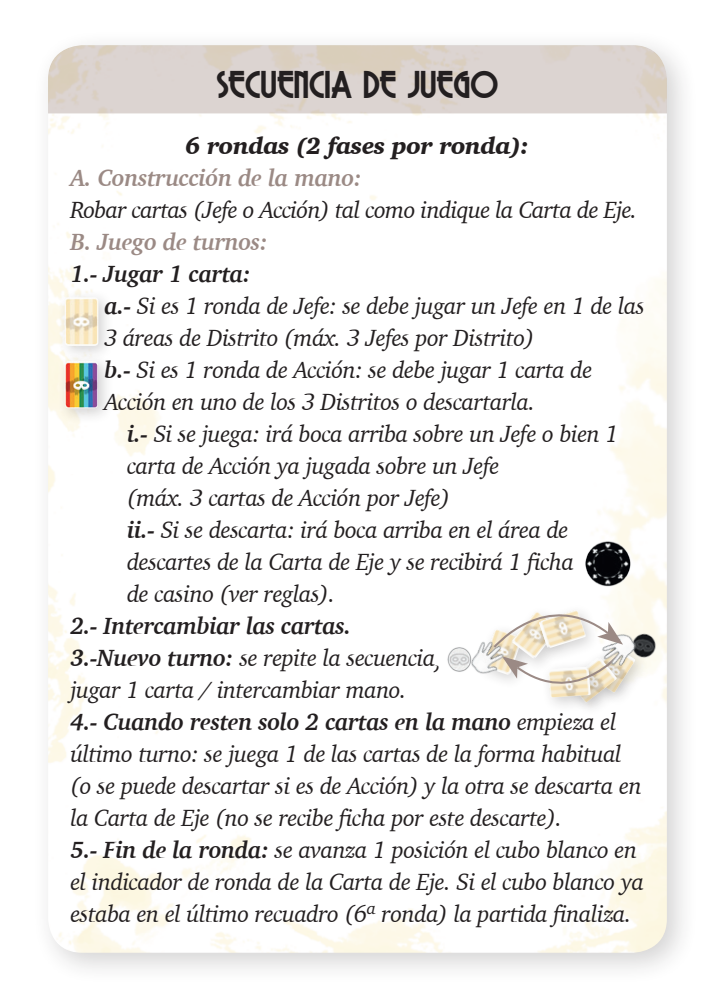
<style>
.page{position:relative;width:715px;height:998px;background:#fff}
.page>*{position:absolute;margin:0;border:0;box-sizing:border-box;transform-origin:0 0}
.titular{font:700 36px "Copasetic NF";letter-spacing:.01em;color:#231f20}
.txt-sp{font:italic 24px/32px "Charter";letter-spacing:-.02em;color:#231f20}
.txt_iiiii{font:italic 24px/32px "Charter";letter-spacing:-.02em;color:#231f20}
.txt_xp_sp{font:italic 24px/32px "Charter";letter-spacing:-.02em;color:#231f20}
.txt-sp-2{font:italic 700 24px "Charter";letter-spacing:-.02em;color:#231f20}
.txt-sp-3{font:italic 700 24px "Charter";letter-spacing:-.02em;color:#9b8a85}
.txt-sp-4{font:italic 900 24px "Charter";letter-spacing:-.02em;color:#231f20}
.s1{font-weight:700}
</style>
<div class="page">
<div style="left:32px;top:29px;width:667px;height:956px;background:#231f20;opacity:.2"></div>
<img style="left:48px;top:113px;width:618px;height:840px">
<svg style="left:48px;top:45px;width:618px;height:68px;fill:#dcd4d1"></svg>
<div style="left:58px;top:289px;width:56px;height:73px;background:#231f20;opacity:.2"></div>
<img style="left:65px;top:297px;width:33px;height:49px">
<div style="left:58px;top:353px;width:56px;height:72px;background:#231f20;opacity:.2"></div>
<img style="left:65px;top:361px;width:33px;height:47px">
<img style="left:582px;top:538px;width:49px;height:50px">
<div style="left:583px;top:638px;width:67px;height:70px;background:#fff"></div>
<div style="left:561px;top:650px;width:69px;height:66px;background:#231f20;opacity:.2"></div>
<div style="left:540px;top:659px;width:65px;height:53px;background:#fdfdfd"></div>
<img style="left:652px;top:630px;width:8px;height:33px">
<img style="left:622px;top:617px;width:30px;height:67px">
<svg style="left:492px;top:586px;width:130px;height:122px"></svg>
<img style="left:444px;top:646px;width:8px;height:27px">
<img style="left:452px;top:622px;width:68px;height:68px">
<p class="titular" style="left:216px;top:67px;width:283px">SECUENCIA DE JUEGO</p>
<p class="txt-sp-4" style="left:185px;top:131px;width:345px">6 rondas (2 fases por ronda):</p>
<p class="txt-sp-3" style="left:70px;top:157px;width:293px">A. Construcción de la mano:</p>
<p class="txt-sp" style="left:70px;top:194px;width:568px">Robar cartas (Jefe o Acción) tal como indique la Carta de Eje.</p>
<p class="txt-sp-3" style="left:70px;top:221px;width:199px">B. Juego de turnos:</p>
<p class="txt-sp-2" style="left:70px;top:253px;width:182px">1.- Jugar 1 carta:</p>
<p class="txt_xp_sp" style="left:104px;top:290px;width:541px"><span class="s1">a.-</span> Si es 1 ronda de Jefe: se debe jugar un Jefe en 1 de las<br>3 áreas de Distrito (máx. 3 Jefes por Distrito)</p>
<p class="txt_xp_sp" style="left:104px;top:354px;width:489px"><span class="s1">b.-</span> Si es 1 ronda de Acción: se debe jugar 1 carta de<br>Acción en uno de los 3 Distritos o descartarla.</p>
<p class="txt_iiiii" style="left:127px;top:418px;width:493px"><span class="s1">i.-</span> Si se juega: irá boca arriba sobre un Jefe o bien 1 carta de Acción ya jugada sobre un Jefe<br>(máx. 3 cartas de Acción por Jefe)</p>
<p class="txt_iiiii" style="left:127px;top:514px;width:448px"><span class="s1">ii.-</span> Si se descarta: irá boca arriba en el área de descartes de la Carta de Eje y se recibirá 1 ficha de casino (ver reglas).</p>
<p class="txt-sp-2" style="left:70px;top:605px;width:282px">2.- Intercambiar las cartas.</p>
<p class="txt-sp" style="left:70px;top:642px;width:372px"><span class="s1">3.-Nuevo turno:</span> se repite la secuencia, jugar 1 carta / intercambiar mano.</p>
<p class="txt-sp" style="left:70px;top:706px;width:572px"><span class="s1">4.- Cuando resten solo 2 cartas en la mano</span> empieza el último turno: se juega 1 de las cartas de la forma habitual (o se puede descartar si es de Acción) y la otra se descarta en la Carta de Eje (no se recibe ficha por este descarte).</p>
<p class="txt-sp" style="left:70px;top:834px;width:575px"><span class="s1">5.- Fin de la ronda:</span> se avanza 1 posición el cubo blanco en el indicador de ronda de la Carta de Eje. Si el cubo blanco ya estaba en el último recuadro (6ª ronda) la partida finaliza.</p>
</div>
